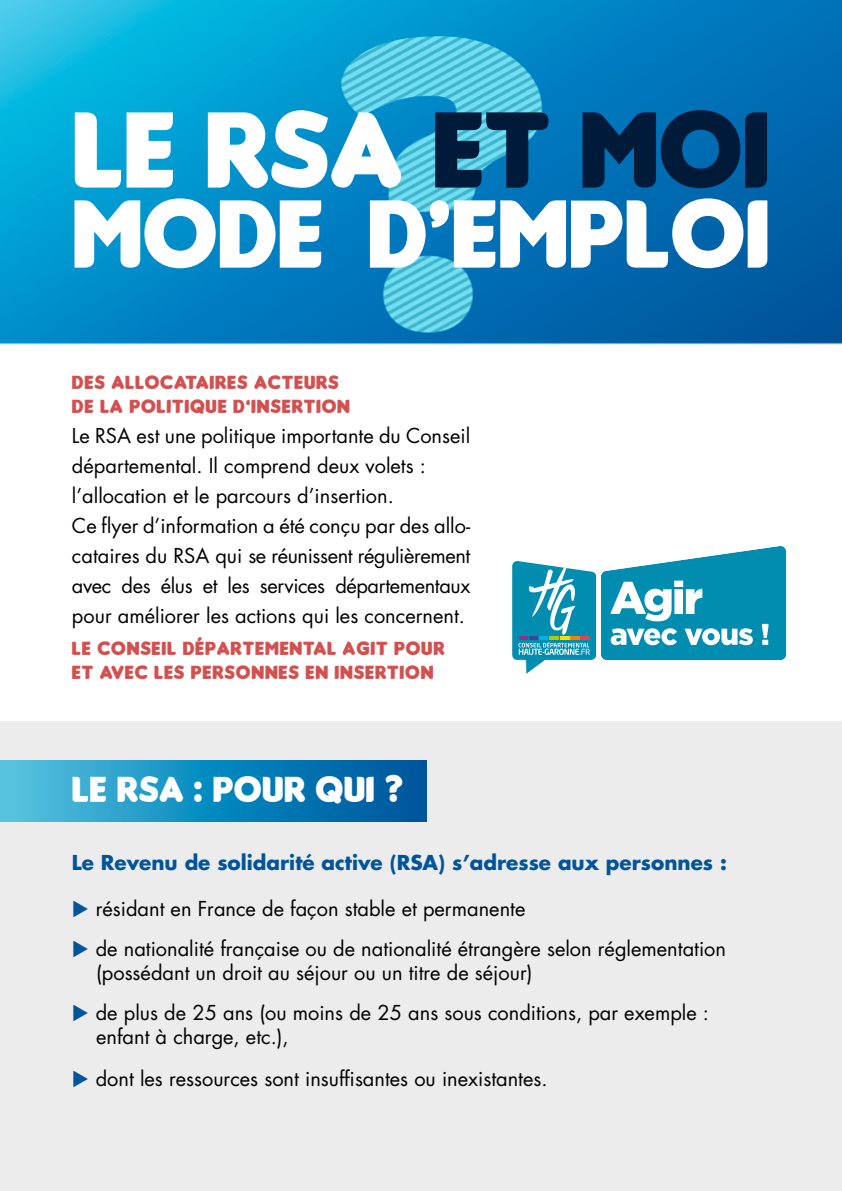
<style>
.page{position:relative;width:842px;height:1191px;background:#fff}
.page>*{position:absolute;margin:0;border:0;box-sizing:border-box;transform-origin:0 0}
.t1{font:114px "Insaniburger with Cheese";color:#fff}
.t2{font:114px "Insaniburger with Cheese";color:#001b39}
.t3{font:102px "Insaniburger with Cheese";color:#fff}
.t4{font:38px "Insaniburger with Cheese";letter-spacing:.01em;color:#fff}
.t5{font:20px/30px "Futura Std";color:#000}
.t6{font:20px "Insaniburger with Cheese";letter-spacing:.04em;color:#d35050}
.t7{font:700 20px "Futura Std";color:#005499}
.s1{color:#005499}
</style>
<div class="page">
<img style="left:0;top:0;width:842px;height:345px">
<div style="left:0;top:721px;width:842px;height:470px;background:#ececec"></div>
<svg style="left:0;top:760px;width:427px;height:62px;background:#188abd"></svg>
<svg style="left:512px;top:546px;width:275px;height:128px"></svg>
<h1 class="t1" style="left:72px;top:85px;width:199px">LE RSA</h1>
<h1 class="t2" style="left:432px;top:85px;width:281px">ET MOI</h1>
<h2 class="t3" style="left:72px;top:176px;width:131px">MODE</h2>
<h2 class="t3" style="left:367px;top:176px;width:252px">D‘EMPLOI</h2>
<p class="t6" style="left:72px;top:371px;width:53px">DES ALLO</p>
<p class="t6" style="left:160px;top:371px;width:47px">CATAIRES</p>
<p class="t6" style="left:254px;top:371px;width:52px">ACTEURS</p>
<p class="t6" style="left:72px;top:395px;width:69px">DELAPOLI</p>
<p class="t6" style="left:172px;top:395px;width:24px">TIQUE</p>
<p class="t6" style="left:233px;top:395px;width:118px">D’INSERTION</p>
<p class="t5" style="left:72px;top:421px;width:400px">Le RSA est une politique importante du Conseil départemental. Il comprend deux volets : l’allocation et le parcours d’insertion.<br>Ce flyer d’information a été conçu par des allo&shy;cataires du RSA qui se réunissent régulièrement avec des élus et les services départementaux pour améliorer les actions qui les concernent.</p>
<p class="t6" style="left:72px;top:637px;width:79px">LE CONSEIL</p>
<p class="t6" style="left:183px;top:637px;width:36px">DÉPAR</p>
<p class="t6" style="left:243px;top:637px;width:165px">TEMENTAL AGIT POUR</p>
<p class="t6" style="left:72px;top:661px;width:94px">ET AVEC LES</p>
<p class="t6" style="left:191px;top:661px;width:13px">PERSO</p>
<p class="t6" style="left:251px;top:661px;width:184px">NNES EN INSERTION</p>
<h3 class="t4" style="left:72px;top:768px;width:333px">LE RSA : POUR QUI ?</h3>
<p class="t7" style="left:72px;top:849px;width:656px">Le Revenu de solidarité active (RSA) s’adresse aux personnes :</p>
<p class="t5" style="left:72px;top:893px;width:455px"><span class="s1">◆</span> résidant en France de façon stable et permanente</p>
<p class="t5" style="left:96px;top:936px;width:631px;line-height:24px;text-indent:-24px"><span class="s1">◆</span> de nationalité française ou de nationalité étrangère selon réglementation (possédant un droit au séjour ou un titre de séjour)</p>
<p class="t5" style="left:96px;top:1000px;width:614px;line-height:24px;text-indent:-24px"><span class="s1">◆</span> de plus de 25 ans (ou moins de 25 ans sous conditions, par exemple : enfant à charge, etc.),</p>
<p class="t5" style="left:72px;top:1064px;width:477px"><span class="s1">◆</span> dont les ressources sont insuffisantes ou inexistantes.</p>
</div>
